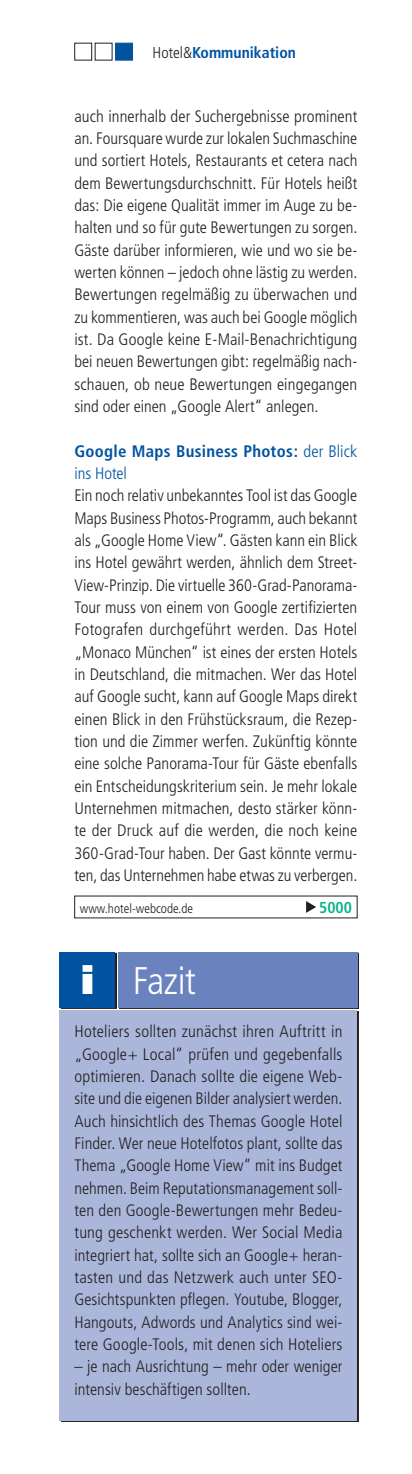
<style>
.page{position:relative;width:412px;height:1474px;background:#fff}
.page>*{position:absolute;margin:0;border:0;box-sizing:border-box;transform-origin:0 0}
.t1{font:300 condensed 38.5px "Frutiger";letter-spacing:-.01em;color:#fff}
.t2{font:300 condensed 16.62px/22.4px "Frutiger";letter-spacing:.005em;color:#231f20;text-align:justify}
.t3{font:700 condensed 16.62px/22.4px "Frutiger";letter-spacing:.015em;color:#0153a0}
.t4{font:700 condensed 15.75px "Frutiger";color:#0153a0}
.t5{font:700 condensed 15.75px "Frutiger";color:#0ab38d}
.t6{font:300 condensed 13.12px "Frutiger";color:#231f20}
.s1{font-weight:300;color:#231f20}
.s2{font-weight:300}
.s3{font-weight:900;font-stretch:normal}
</style>
<div class="page">
<div style="left:74px;top:43px;width:18px;height:17px;border:1px solid #231f20"></div>
<div style="left:115px;top:43px;width:18px;height:17px;background:#0153a0;border:1px solid #0153a0"></div>
<svg style="left:306px;top:901px;width:10px;height:11px"></svg>
<div style="left:61px;top:952px;width:56px;height:56px;background:#231f20"></div>
<div style="left:60px;top:951px;width:55px;height:56px;background:#0153a0"></div>
<div style="left:119px;top:952px;width:240px;height:56px;background:#6a82be"></div>
<div style="left:118px;top:951px;width:239px;height:56px;background:#6a82be"></div>
<div style="left:60px;top:1009px;width:297px;height:411px;background:#abb7da"></div>
<p class="t4" style="left:153px;top:43px;width:145px"><span class="s1">Hotel&amp;</span>Kommunikation</p>
<p class="t2" style="left:74px;top:105px;width:284px">auch innerhalb der Suchergebnisse prominent an. Foursquare wurde zur lokalen Suchmaschine und sortiert Hotels, Restaurants et cetera nach dem Bewertungsdurchschnitt. Für Hotels heißt das: Die eigene Qualität immer im Auge zu be&shy;halten und so für gute Bewertungen zu sorgen.<br>Gäste darüber informieren, wie und wo sie be&shy;werten können – jedoch ohne lästig zu werden.<br>Bewertungen regelmäßig zu überwachen und zu kommentieren, was auch bei Google möglich ist. Da Google keine E-Mail-Benachrichtigung bei neuen Bewertungen gibt: regelmäßig nach&shy;schauen, ob neue Bewertungen eingegangen sind oder einen „Google Alert“ anlegen.</p>
<p class="t3" style="left:74px;top:439px;width:284px">Google Maps Business Photos: <span class="s2">der Blick ins Hotel</span></p>
<p class="t2" style="left:74px;top:484px;width:284px">Ein noch relativ unbekanntes Tool ist das Google Maps Business Photos-Programm, auch bekannt als „Google Home View“. Gästen kann ein Blick ins Hotel gewährt werden, ähnlich dem Street-View-Prinzip. Die virtuelle 360-Grad-Panorama-Tour muss von einem von Google zertifizierten Fotografen durchgeführt werden. Das Hotel „Monaco München“ ist eines der ersten Hotels in Deutschland, die mitmachen. Wer das Hotel auf Google sucht, kann auf Google Maps direkt einen Blick in den Frühstücksraum, die Rezep&shy;tion und die Zimmer werfen. Zukünftig könnte eine solche Panorama-Tour für Gäste ebenfalls ein Entscheidungskriterium sein. Je mehr lokale Unternehmen mitmachen, desto stärker könn&shy;te der Druck auf die werden, die noch keine 360-Grad-Tour haben. Der Gast könnte vermu&shy;ten, das Unternehmen habe etwas zu verbergen.</p>
<p class="t6" style="left:80px;top:900px;width:115px">www.hotel-webcode.de</p>
<p class="t5" style="left:319px;top:898px;width:34px">5000</p>
<h1 class="t1" style="left:81px;top:958px;width:117px"><span class="s3">i</span> Fazit</h1>
<p class="t2" style="left:74px;top:1020px;width:269px">Hoteliers sollten zunächst ihren Auftritt in „Google+ Local“ prüfen und gegebenfalls optimieren. Danach sollte die eigene Web&shy;site und die eigenen Bilder analysiert werden.<br>Auch hinsichtlich des Themas Google Hotel Finder. Wer neue Hotelfotos plant, sollte das Thema „Google Home View“ mit ins Budget nehmen. Beim Reputationsmanagement soll&shy;ten den Google-Bewertungen mehr Bedeu&shy;tung geschenkt werden. Wer Social Media integriert hat, sollte sich an Google+ heran&shy;tasten und das Netzwerk auch unter SEO-Gesichtspunkten pflegen. Youtube, Blogger, Hangouts, Adwords und Analytics sind wei&shy;tere Google-Tools, mit denen sich Hoteliers</p>
<p class="t2" style="left:74px;top:1355px;width:269px">– je nach Ausrichtung – mehr oder weniger intensiv beschäftigen sollten.</p>
</div>
